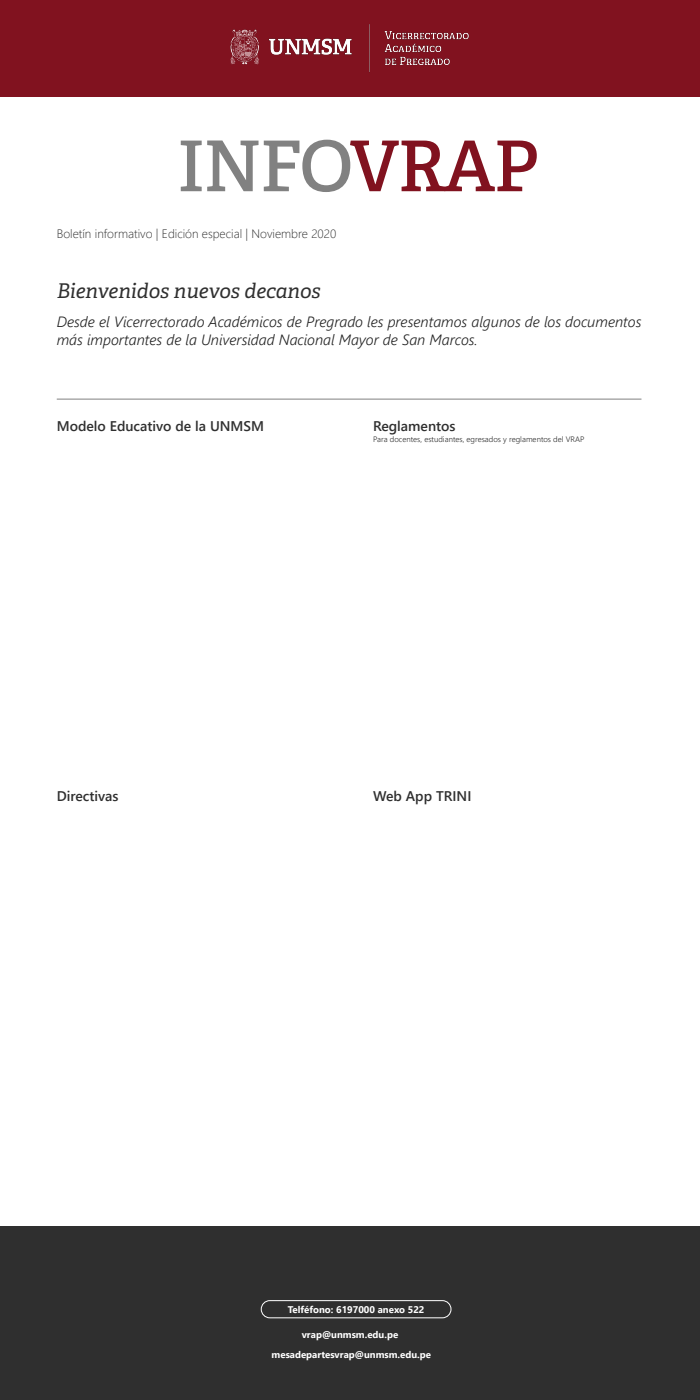
<style>
.page{position:relative;width:700px;height:1400px;background:#fff}
.page>*{position:absolute;margin:0;border:0;box-sizing:border-box;transform-origin:0 0}
.t1{font:600 69.91px "Adelle";letter-spacing:-.02em;color:#818181}
.t2{font:italic 20.3px "Adelle";color:#2f2f2f}
.t3{font:italic 300 14.88px/17.8px "Segoe UI";color:#212121}
.t4{font:600 14px "Segoe UI";color:#2f2f2f}
.t5{font:300 12.16px "Segoe UI";color:#2f2f2f}
.t6{font:700 9.71px "Segoe UI";color:#fff}
.t7{font:700 9.62px "Segoe UI";color:#fff}
.t8{font:300 7.88px "Segoe UI";color:#2f2f2f}
.s1{color:#81121f}
</style>
<div class="page">
<div style="left:0;top:0;width:700px;height:96px;background:#81121f"></div>
<div style="left:0;top:1227px;width:700px;height:173px;background:#2f2f2f"></div>
<div style="left:261px;top:1300px;width:190px;height:18px;border:1px solid #fff;border-radius:9px"></div>
<hr style="left:57px;top:399px;width:584px;height:1px;background:#818181">
<img style="left:230px;top:24px;width:239px;height:49px">
<h1 class="t1" style="left:177px;top:123px;width:364px">INFO<span class="s1">VRAP</span></h1>
<p class="t5" style="left:57px;top:222px;width:281px">Boletín informativo | Edición especial | Noviembre 2020</p>
<h2 class="t2" style="left:57px;top:279px;width:265px">Bienvenidos nuevos decanos</h2>
<p class="t3" style="left:57px;top:311px;width:586px">Desde el Vicerrectorado Académicos de Pregrado les presentamos algunos de los documentos más importantes de la Universidad Nacional Mayor de San Marcos.</p>
<p class="t4" style="left:57px;top:413px;width:209px">Modelo Educativo de la UNMSM</p>
<p class="t4" style="left:373px;top:413px;width:84px">Reglamentos</p>
<p class="t8" style="left:373px;top:432px;width:213px">Para docentes, estudiantes, egresados y reglamentos del VRAP</p>
<p class="t4" style="left:57px;top:783px;width:63px">Directivas</p>
<p class="t4" style="left:373px;top:783px;width:100px">Web App TRINI</p>
<p class="t6" style="left:288px;top:1300px;width:138px">Telféfono: 6197000 anexo 522</p>
<p class="t7" style="left:272px;top:1345px;width:161px">mesadepartesvrap@unmsm.edu.pe</p>
<p class="t7" style="left:302px;top:1325px;width:98px">vrap@unmsm.edu.pe</p>
</div>
